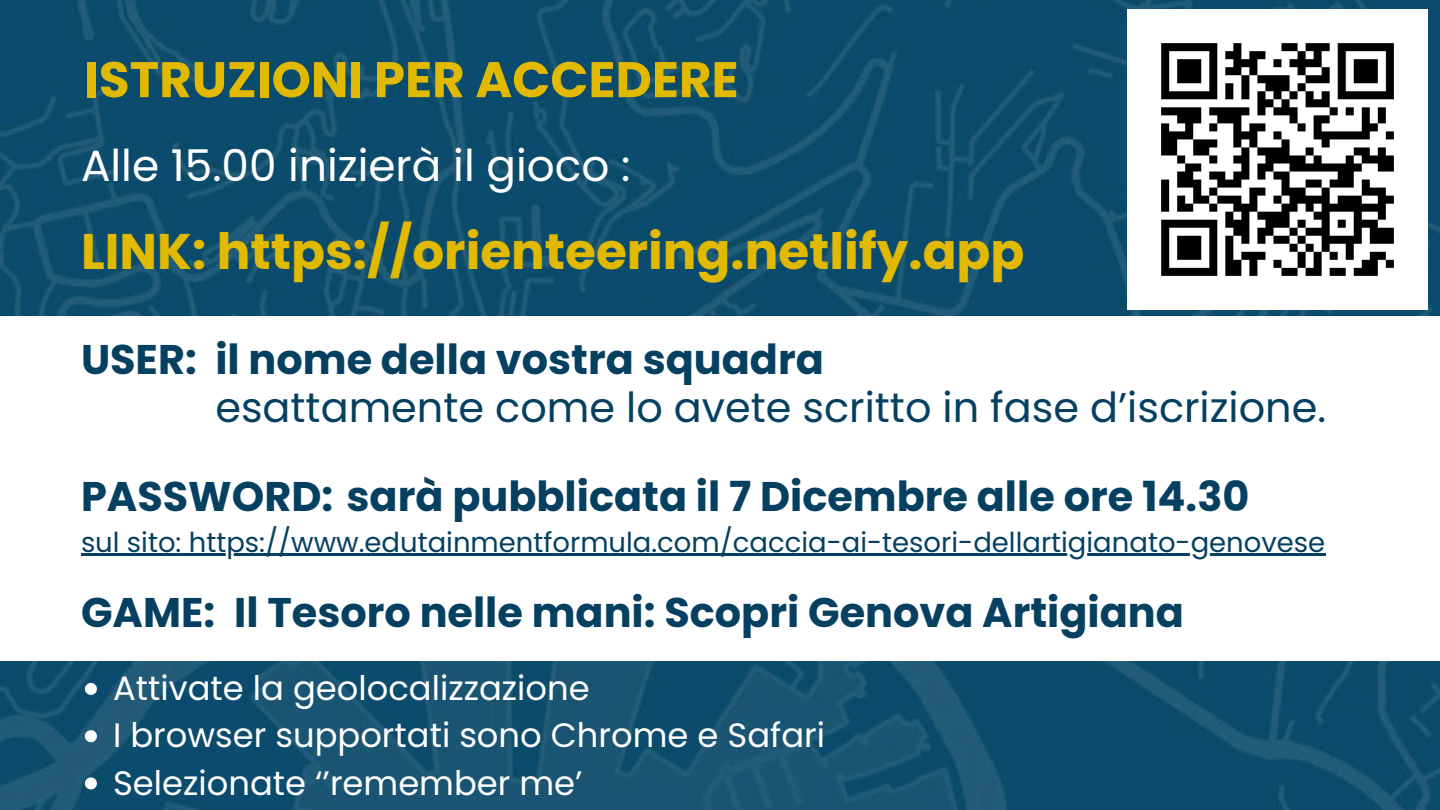
<style>
.page{position:relative;width:1440px;height:810px;background:#fff}
.page>*{position:absolute;margin:0;border:0;box-sizing:border-box;transform-origin:0 0}
.t1{font:700 50px "Poppins";color:#e1b900}
.t2{font:43.8px "Poppins";color:#fff}
.t3{font:700 41.4px "Poppins";color:#054061}
.t4{font:41.4px "Poppins";color:#054061}
.t5{font:33.8px "Poppins";color:#fff}
.t6{font:27.5px "Poppins";color:#054061}
</style>
<div class="page">
<img style="left:0;top:0;width:1440px;height:810px">
<div style="left:0;top:317px;width:1440px;height:344px;background:#fff"></div>
<hr style="left:81px;top:553px;width:1244px;height:2px;background:#054061">
<svg style="left:85px;top:683px;width:12px;height:12px"></svg>
<svg style="left:85px;top:730px;width:12px;height:12px"></svg>
<svg style="left:85px;top:777px;width:12px;height:12px"></svg>
<img style="left:1128px;top:9px;width:300px;height:300px">
<p class="t1" style="left:84px;top:45px;width:656px">ISTRUZIONI PER ACCEDERE</p>
<h1 class="t2" style="left:81px;top:135px;width:551px">Alle 15.00 inizierà il gioco :</h1>
<p class="t1" style="left:81px;top:216px;width:945px">LINK: https://orienteering.netlify.app</p>
<h5 class="t3" style="left:81px;top:330px;width:744px">USER: il nome della vostra squadra</h5>
<h3 class="t4" style="left:215px;top:379px;width:1112px">esattamente come lo avete scritto in fase d’iscrizione.</h3>
<h4 class="t3" style="left:81px;top:468px;width:1170px">PASSWORD: sarà pubblicata il 7 Dicembre alle ore 14.30</h4>
<h3 class="t6" style="left:81px;top:523px;width:1246px">sul sito: https://www.edutainmentformula.com/caccia-ai-tesori-dellartigianato-genovese</h3>
<p class="t3" style="left:81px;top:584px;width:136px">GAME:</p>
<h4 class="t3" style="left:234px;top:584px;width:951px">Il Tesoro nelle mani: Scopri Genova Artigiana</h4>
<h4 class="t5" style="left:113px;top:665px;width:478px">Attivate la geolocalizzazione</h4>
<p class="t5" style="left:113px;top:712px;width:713px">I browser supportati sono Chrome e Safari</p>
<h3 class="t5" style="left:113px;top:759px;width:471px">Selezionate ‘’remember me’</h3>
</div>
